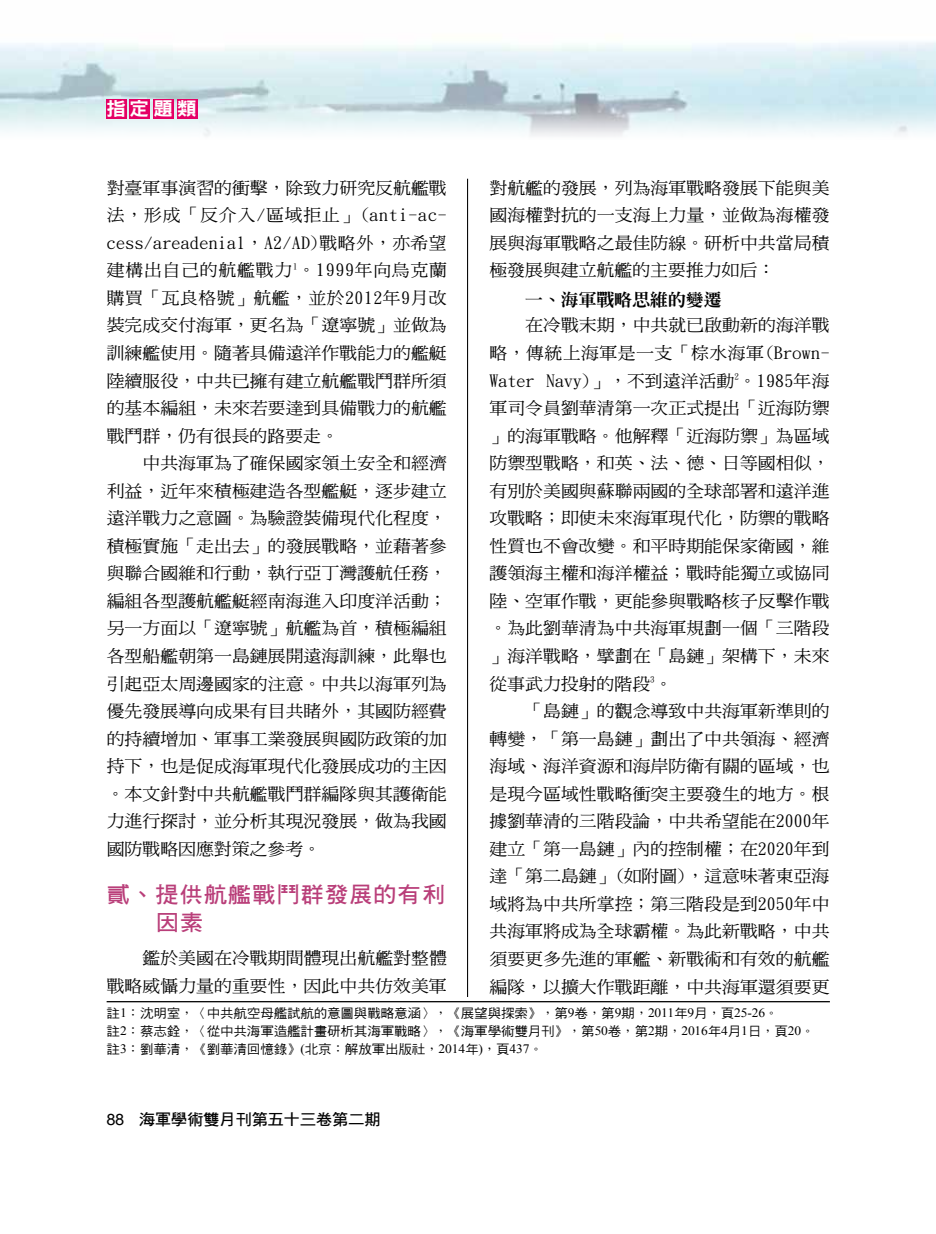
<style>
.page{position:relative;width:936px;height:1234px;background:#fff}
.page>*{position:absolute;margin:0;border:0;box-sizing:border-box;transform-origin:0 0}
.t1{font:22.2px/27.5px "DF Hei Bd HK BF";letter-spacing:.035em;color:#b93e79;scale:1.05 1}
.t2{font:18.6px "DFN Hei XB HK BF";color:#fff;scale:1.05 1}
.t3{font:16.95px/27.5px "DF Ming Md HK BF";color:#000;text-align:justify;scale:1.05 1}
.t4{font:800 16.95px "Inn Ming";color:#000;scale:1.05 1}
.t5{font:15.6px "DF Hei Bd HK BF";letter-spacing:-.025em;color:#000;scale:1.05 1}
.t6{font:12.9px/18px "DF Hei Md HK BF";letter-spacing:-.01em;color:#000;scale:1.05 1}
.s1{font-family:"Times New Roman"}
.s2{font-family:"DF Kai Shu SB Estd BF"}
.s3{font-family:"Arial"}
</style>
<div class="page">
<img style="left:0;top:41px;width:935px;height:95px">
<hr style="left:467px;top:179px;width:1px;height:871px;background:#000">
<div style="left:106px;top:99px;width:20px;height:19px;background:#e50065"></div>
<div style="left:130px;top:99px;width:20px;height:19px;background:#e50065"></div>
<div style="left:153px;top:99px;width:21px;height:19px;background:#e50065"></div>
<div style="left:177px;top:99px;width:20px;height:19px;background:#e50065"></div>
<div style="left:107px;top:997px;width:722px;height:60px;background:#fff"></div>
<hr style="left:107px;top:1000px;width:722px;height:2px;background:#000">
<p class="t2" style="left:106px;top:99px;width:88px">指定題類</p>
<p class="t3" style="left:489px;top:174px;width:325px">對航艦的發展，列為海軍戰略發展下能與美國海權對抗的一支海上力量，並做為海權發展與海軍戰略之最佳防線。研析中共當局積極發展與建立航艦的主要推力如后：</p>
<p class="t4" style="left:525px;top:291px;width:189px">一、海軍戰略思維的變遷</p>
<p class="t3" style="left:489px;top:311px;width:325px;text-indent:36px">在冷戰末期，中共就已啟動新的海洋戰略，傳統上海軍是一支「棕水海軍(Brown-Water Navy)」，不到遠洋活動<sup>2</sup>。1985年海軍司令員劉華清第一次正式提出「近海防禦」的海軍戰略。他解釋「近海防禦」為區域防禦型戰略，和英、法、德、日等國相似，有別於美國與蘇聯兩國的全球部署和遠洋進攻戰略；即使未來海軍現代化，防禦的戰略性質也不會改變。和平時期能保家衛國，維護領海主權和海洋權益；戰時能獨立或協同陸、空軍作戰，更能參與戰略核子反擊作戰。為此劉華清為中共海軍規劃一個「三階段」海洋戰略，擘劃在「島鏈」架構下，未來從事武力投射的階段<sup>3</sup>。</p>
<p class="t3" style="left:489px;top:697px;width:325px;text-indent:36px">「島鏈」的觀念導致中共海軍新準則的轉變，「第一島鏈」劃出了中共領海、經濟海域、海洋資源和海岸防衛有關的區域，也是現今區域性戰略衝突主要發生的地方。根據劉華清的三階段論，中共希望能在2000年建立「第一島鏈」內的控制權；在2020年到達「第二島鏈」(如附圖)，這意味著東亞海域將為中共所掌控；第三階段是到2050年中共海軍將成為全球霸權。為此新戰略，中共須要更多先進的軍艦、新戰術和有效的航艦編隊，以擴大作戰距離，中共海軍還須要更</p>
<p class="t6" style="left:107px;top:1003px;width:675px">註<span class="s1">1</span><span class="s2">：</span>沈明室<span class="s2">，〈</span>中共航空母艦試航的意圖與戰略意涵<span class="s2">〉，《</span>展望與探索<span class="s2">》，</span>第<span class="s1">9</span>卷<span class="s2">，</span>第<span class="s1">9</span>期<span class="s2">，</span><span class="s1">2011</span>年<span class="s1">9</span>月<span class="s2">，</span>頁<span class="s1">25-26</span><span class="s2">。<br></span>註<span class="s1">2</span><span class="s2">：</span>蔡志銓<span class="s2">，〈</span>從中共海軍造艦計畫研析其海軍戰略<span class="s2">〉，《</span>海軍學術雙月刊<span class="s2">》，</span>第<span class="s1">50</span>卷<span class="s2">，</span>第<span class="s1">2</span>期<span class="s2">，</span><span class="s1">2016</span>年<span class="s1">4</span>月<span class="s1">1</span>日<span class="s2">，</span>頁<span class="s1">20</span><span class="s2">。</span>註<span class="s1">3</span><span class="s2">：</span>劉華清<span class="s2">，《</span>劉華清回憶錄<span class="s2">》</span><span class="s1">(</span>北京<span class="s2">：</span>解放軍出版社<span class="s2">，</span><span class="s1">2014</span>年<span class="s1">)</span><span class="s2">，</span>頁<span class="s1">437</span><span class="s2">。</span></p>
<p class="t3" style="left:107px;top:174px;width:325px">對臺軍事演習的衝擊，除致力研究反航艦戰法，形成「反介入/區域拒止」(anti-ac&shy;cess/areadenial，A2/AD)戰略外，亦希望建構出自己的航艦戰力<sup>1</sup>。1999年向烏克蘭購買「瓦良格號」航艦，並於2012年9月改裝完成交付海軍，更名為「遼寧號」並做為訓練艦使用。隨著具備遠洋作戰能力的艦艇陸續服役，中共已擁有建立航艦戰鬥群所須的基本編組，未來若要達到具備戰力的航艦戰鬥群，仍有很長的路要走。</p>
<p class="t3" style="left:107px;top:449px;width:325px;text-indent:36px">中共海軍為了確保國家領土安全和經濟利益，近年來積極建造各型艦艇，逐步建立遠洋戰力之意圖。為驗證裝備現代化程度，積極實施「走出去」的發展戰略，並藉著參與聯合國維和行動，執行亞丁灣護航任務，編組各型護航艦艇經南海進入印度洋活動；另一方面以「遼寧號」航艦為首，積極編組各型船艦朝第一島鏈展開遠海訓練，此舉也引起亞太周邊國家的注意。中共以海軍列為優先發展導向成果有目共睹外，其國防經費的持續增加、軍事工業發展與國防政策的加持下，也是促成海軍現代化發展成功的主因。本文針對中共航艦戰鬥群編隊與其護衛能力進行探討，並分析其現況發展，做為我國國防戰略因應對策之參考。</p>
<h1 class="t1" style="left:156px;top:880px;width:277px;text-indent:-49px">貳、提供航艦戰鬥群發展的有利因素</h1>
<p class="t3" style="left:107px;top:943px;width:325px;text-align:right">鑑於美國在冷戰期間體現出航艦對整體<br>戰略威懾力量的重要性，因此中共仿效美軍</p>
<p class="t5" style="left:106px;top:1111px;width:263px"><span class="s3">88</span> 海軍學術雙月刊第五十三卷第二期</p>
</div>
